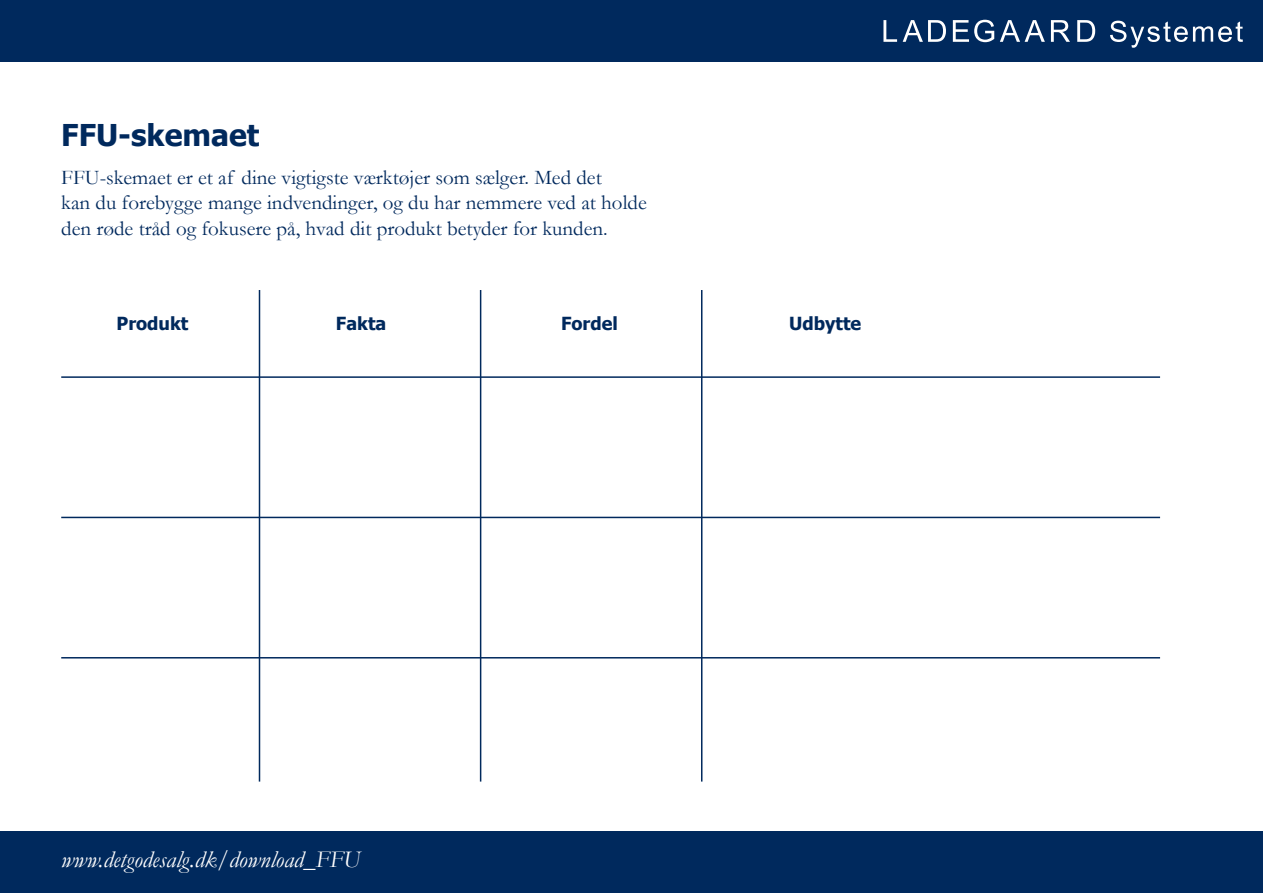
<style>
.page{position:relative;width:1263px;height:893px;background:#fff}
.page>*{position:absolute;margin:0;border:0;box-sizing:border-box;transform-origin:0 0}
.Overskrift{font:700 30px "Tahoma";color:#00295d}
.t1{font:italic 24px "Garamond";color:#fff}
.Brødtekst{font:21px "Garamond";color:#00295d}
.t2{font:700 18px "Tahoma";color:#00295d}
</style>
<div class="page">
<div style="left:0;top:0;width:1263px;height:62px;background:#00295d"></div>
<svg style="left:883px;top:20px;width:14px;height:22px"></svg>
<svg style="left:903px;top:20px;width:43px;height:22px"></svg>
<svg style="left:953px;top:20px;width:41px;height:22px"></svg>
<svg style="left:1000px;top:20px;width:45px;height:22px"></svg>
<svg style="left:1051px;top:20px;width:19px;height:22px"></svg>
<svg style="left:1077px;top:20px;width:18px;height:22px"></svg>
<svg style="left:1110px;top:21px;width:133px;height:27px"></svg>
<div style="left:0;top:831px;width:1263px;height:62px;background:#00295d"></div>
<hr style="left:259px;top:290px;width:1px;height:492px;background:#00295d">
<hr style="left:480px;top:290px;width:1px;height:492px;background:#00295d">
<hr style="left:701px;top:290px;width:1px;height:492px;background:#00295d">
<hr style="left:61px;top:376px;width:1099px;height:2px;background:#00295d">
<hr style="left:61px;top:517px;width:1099px;height:1px;background:#00295d">
<hr style="left:61px;top:657px;width:1099px;height:1px;background:#00295d">
<p class="Overskrift" style="left:61px;top:116px;width:200px">FFU-skemaet</p>
<p class="Brødtekst" style="left:61px;top:165px;width:542px">FFU-skemaet er et af dine vigtigste værktøjer som sælger. Med det</p>
<p class="Brødtekst" style="left:61px;top:190px;width:587px">kan du forebygge mange indvendinger, og du har nemmere ved at holde</p>
<p class="Brødtekst" style="left:61px;top:215px;width:548px">den røde tråd og fokusere på, hvad dit produkt betyder for kunden.</p>
<p class="t2" style="left:117px;top:312px;width:73px">Produkt</p>
<p class="t2" style="left:336px;top:312px;width:52px">Fakta</p>
<p class="t2" style="left:561px;top:312px;width:58px">Fordel</p>
<p class="t2" style="left:789px;top:312px;width:74px">Udbytte</p>
<p class="t1" style="left:61px;top:845px;width:301px">www.detgodesalg.dk/download_FFU</p>
</div>
